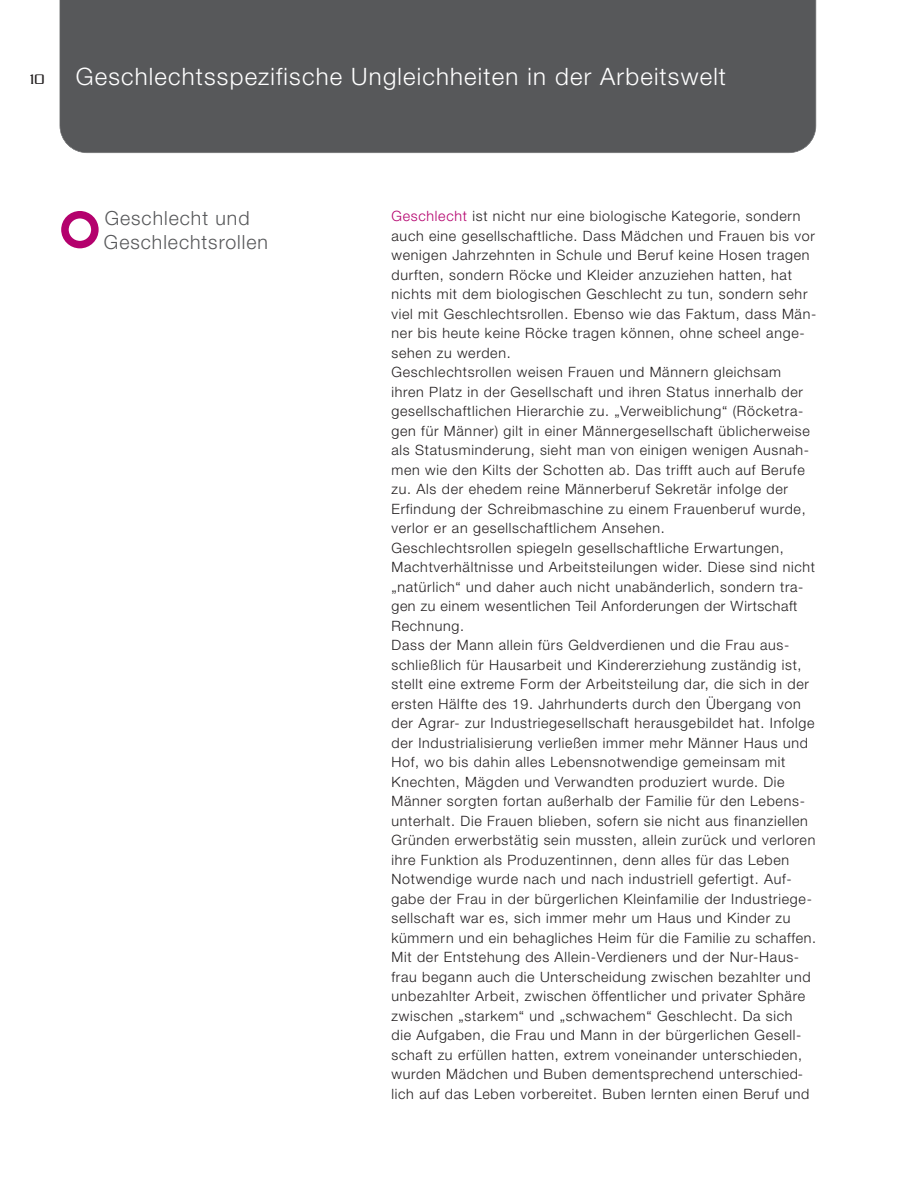
<style>
.page{position:relative;width:915px;height:1191px;background:#fff}
.page>*{position:absolute;margin:0;border:0;box-sizing:border-box;transform-origin:0 0}
.t1{font:300 24px "Helvetica Neue";letter-spacing:.05em;color:#fff}
.t2{font:300 19.5px/24px "Helvetica Neue";letter-spacing:.05em;color:#57585a}
.t3{font:300 15px "Serpentine";color:#231f20}
.t4{font:300 14.25px/19.5px "Helvetica Neue";letter-spacing:.05em;color:#231f20}
.s1{color:#b4016d}
</style>
<div class="page">
<div style="left:60px;top:0;width:756px;height:153px;background:#57585a"></div>
<svg style="left:61px;top:211px;width:38px;height:37px"></svg>
<p class="t3" style="left:30px;top:74px;width:16px">10</p>
<h1 class="t1" style="left:76px;top:68px;width:651px">Geschlechtsspezifische Ungleichheiten in der Arbeitswelt</h1>
<h2 class="t2" style="left:104px;top:208px;width:165px">Geschlecht und<br>Geschlechtsrollen</h2>
<p class="t4" style="left:391px;top:208px;width:426px"><span class="s1">Geschlecht</span> ist nicht nur eine biologische Kategorie, sondern auch eine gesellschaftliche. Dass Mädchen und Frauen bis vor wenigen Jahrzehnten in Schule und Beruf keine Hosen tragen durften, sondern Röcke und Kleider anzuziehen hatten, hat nichts mit dem biologischen Geschlecht zu tun, sondern sehr viel mit Geschlechtsrollen. Ebenso wie das Faktum, dass Män&shy;ner bis heute keine Röcke tragen können, ohne scheel ange&shy;sehen zu werden.<br>Geschlechtsrollen weisen Frauen und Männern gleichsam ihren Platz in der Gesellschaft und ihren Status innerhalb der gesellschaftlichen Hierarchie zu. „Verweiblichung“ (Röcketra&shy;gen für Männer) gilt in einer Männergesellschaft üblicherweise als Statusminderung, sieht man von einigen wenigen Ausnah&shy;men wie den Kilts der Schotten ab. Das trifft auch auf Berufe zu. Als der ehedem reine Männerberuf Sekretär infolge der Erfindung der Schreibmaschine zu einem Frauenberuf wurde, verlor er an gesellschaftlichem Ansehen.<br>Geschlechtsrollen spiegeln gesellschaftliche Erwartungen, Machtverhältnisse und Arbeitsteilungen wider. Diese sind nicht „natürlich“ und daher auch nicht unabänderlich, sondern tra&shy;gen zu einem wesentlichen Teil Anforderungen der Wirtschaft Rechnung.<br>Dass der Mann allein fürs Geldverdienen und die Frau aus&shy;schließlich für Hausarbeit und Kindererziehung zuständig ist, stellt eine extreme Form der Arbeitsteilung dar, die sich in der ersten Hälfte des 19. Jahrhunderts durch den Übergang von der Agrar- zur Industriegesellschaft herausgebildet hat. Infolge der Industrialisierung verließen immer mehr Männer Haus und Hof, wo bis dahin alles Lebensnotwendige gemeinsam mit Knechten, Mägden und Verwandten produziert wurde. Die Männer sorgten fortan außerhalb der Familie für den Lebens&shy;unterhalt. Die Frauen blieben, sofern sie nicht aus finanziellen Gründen erwerbstätig sein mussten, allein zurück und verloren ihre Funktion als Produzentinnen, denn alles für das Leben Notwendige wurde nach und nach industriell gefertigt. Auf&shy;gabe der Frau in der bürgerlichen Kleinfamilie der Industriege&shy;sellschaft war es, sich immer mehr um Haus und Kinder zu kümmern und ein behagliches Heim für die Familie zu schaffen.<br>Mit der Entstehung des Allein-Verdieners und der Nur-Haus&shy;frau begann auch die Unterscheidung zwischen bezahlter und unbezahlter Arbeit, zwischen öffentlicher und privater Sphäre zwischen „starkem“ und „schwachem“ Geschlecht. Da sich<br>die Aufgaben, die Frau und Mann in der bürgerlichen Gesell&shy;schaft zu erfüllen hatten, extrem voneinander unterschieden, wurden Mädchen und Buben dementsprechend unterschied&shy;lich auf das Leben vorbereitet. Buben lernten einen Beruf und</p>
</div>
